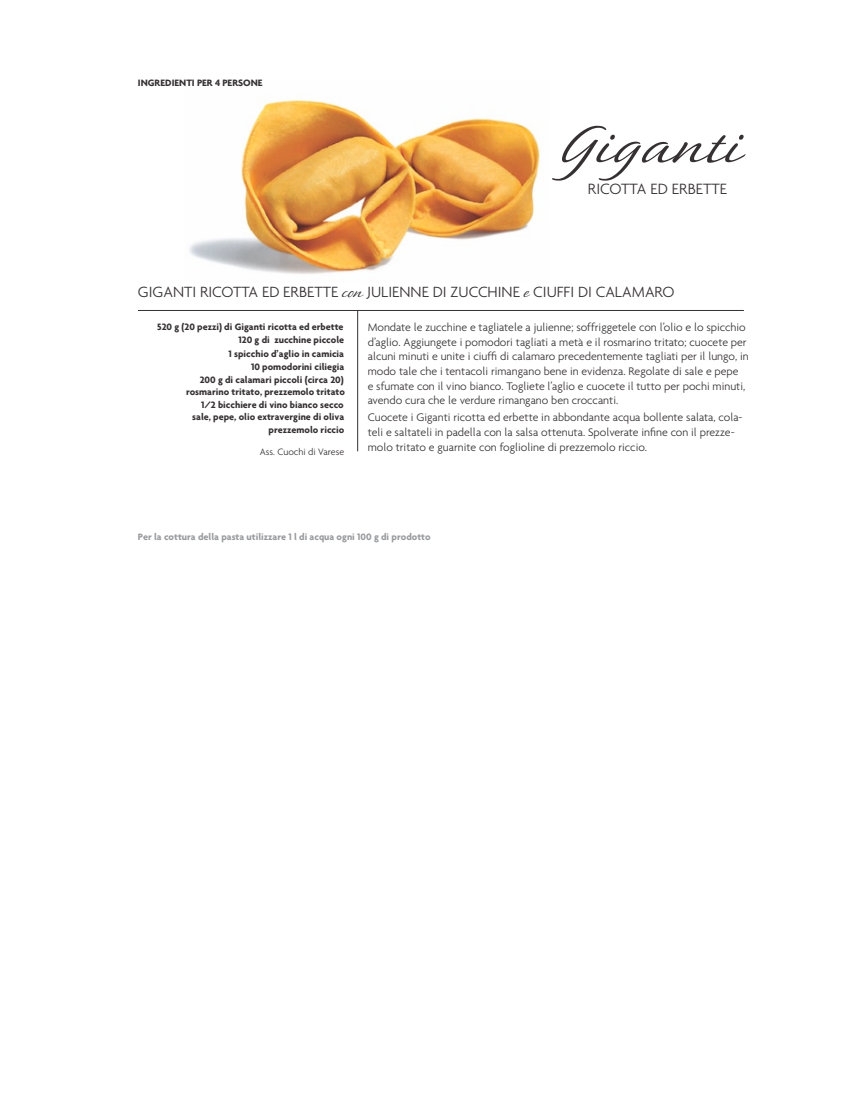
<style>
.page{position:relative;width:850px;height:1115px;background:#fff}
.page>*{position:absolute;margin:0;border:0;box-sizing:border-box;transform-origin:0 0}
.t1{font:61.25px "P22 Sweepy";color:#353132}
.t2{font:300 16.12px "Agenda";color:#353132}
.t3{font:300 16px "Agenda";color:#353132}
.t4{font:300 11.88px/14.6px "Agenda";color:#353132}
.t5{font:700 10px/13.2px "Agenda";color:#353132;text-align:right}
.t6{font:700 10px "Agenda";color:#989a9d}
.t7{font:300 10px "Agenda";color:#353132}
.s1{font-family:"P22 Sweepy";font-weight:400;font-size:17.5px}
</style>
<div class="page">
<hr style="left:138px;top:310px;width:606px;height:1px;background:#353132">
<hr style="left:357px;top:310px;width:1px;height:141px;background:#353132">
<img style="left:189px;top:100px;width:351px;height:174px">
<p class="t5" style="left:138px;top:76px;width:126px">INGREDIENTI PER 4 PERSONE</p>
<h1 class="t1" style="left:563px;top:117px;width:183px">Giganti</h1>
<h2 class="t2" style="left:588px;top:180px;width:141px">RICOTTA ED ERBETTE</h2>
<h3 class="t3" style="left:138px;top:282px;width:538px">GIGANTI RICOTTA ED ERBETTE <span class="s1">con</span> JULIENNE DI ZUCCHINE <span class="s1">e</span> CIUFFI DI CALAMARO</h3>
<p class="t5" style="left:157px;top:320px;width:189px">520 g (20 pezzi) di Giganti ricotta ed erbette<br>120 g di zucchine piccole<br>1 spicchio d’aglio in camicia<br>10 pomodorini ciliegia<br>200 g di calamari piccoli (circa 20)</p>
<p class="t5" style="left:186px;top:385px;width:161px">rosmarino tritato, prezzemolo tritato<br>1/2 bicchiere di vino bianco secco</p>
<p class="t5" style="left:192px;top:410px;width:154px">sale, pepe, olio extravergine di oliva prezzemolo riccio</p>
<p class="t7" style="left:260px;top:446px;width:86px">Ass. Cuochi di Varese</p>
<p class="t4" style="left:368px;top:320px;width:382px">Mondate le zucchine e tagliatele a julienne; soffriggetele con l’olio e lo spicchio d’aglio. Aggiungete i pomodori tagliati a metà e il rosmarino tritato; cuocete per alcuni minuti e unite i ciuffi di calamaro precedentemente tagliati per il lungo, in modo tale che i tentacoli rimangano bene in evidenza. Regolate di sale e pepe<br>e sfumate con il vino bianco. Togliete l’aglio e cuocete il tutto per pochi minuti, avendo cura che le verdure rimangano ben croccanti.</p>
<p class="t4" style="left:368px;top:410px;width:376px">Cuocete i Giganti ricotta ed erbette in abbondante acqua bollente salata, cola&shy;teli e saltateli in padella con la salsa ottenuta. Spolverate infine con il prezze&shy;molo tritato e guarnite con foglioline di prezzemolo riccio.</p>
<p class="t6" style="left:138px;top:531px;width:294px">Per la cottura della pasta utilizzare 1 l di acqua ogni 100 g di prodotto</p>
</div>
